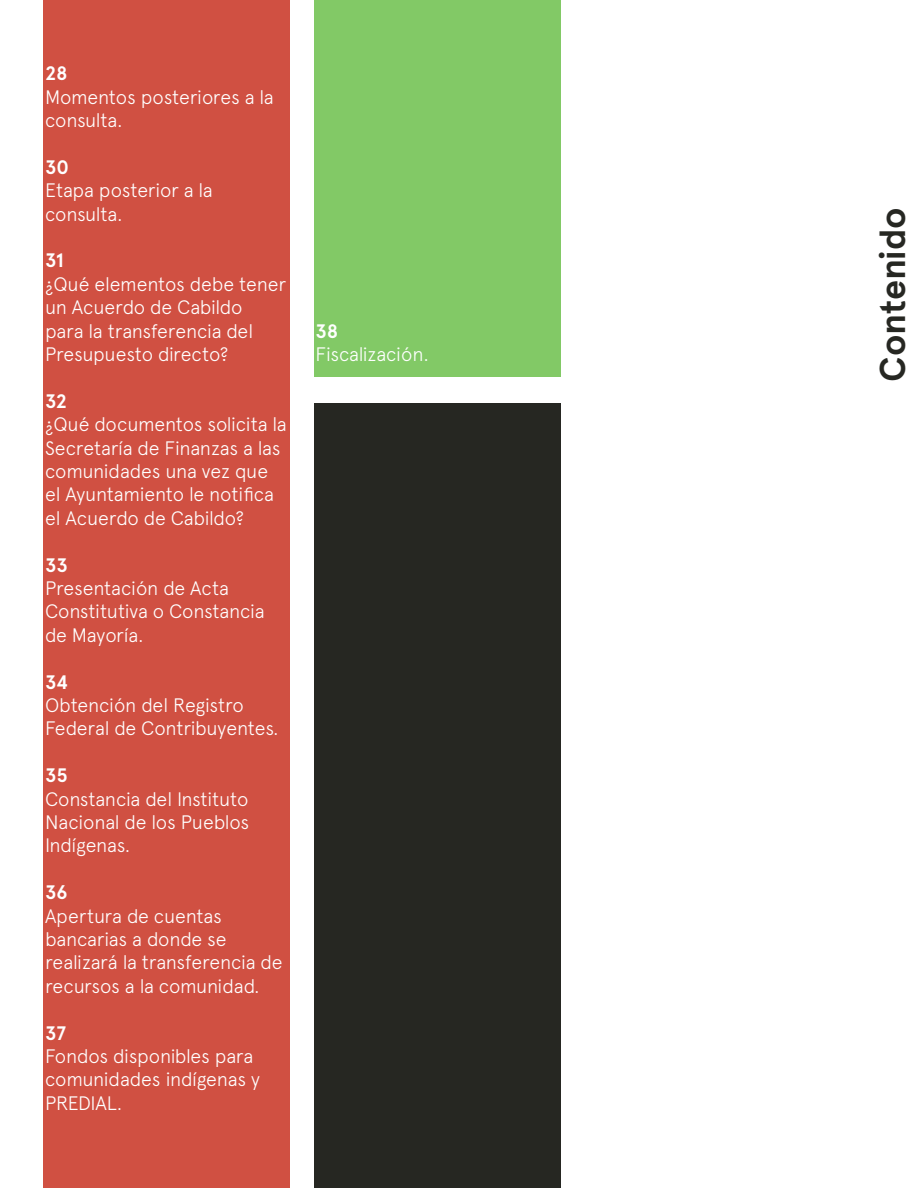
<style>
.page{position:relative;width:918px;height:1188px;background:#fff}
.page>*{position:absolute;margin:0;border:0;box-sizing:border-box;transform-origin:0 0}
.t1{font:700 36px "Apercu";letter-spacing:-.005em;color:#262722}
.t2{font:300 19.5px/23.4px "Apercu";letter-spacing:-.015em;color:#fff}
.t3{font:700 19.5px "Apercu";letter-spacing:-.01em;color:#fff}
</style>
<div class="page">
<div style="left:315px;top:404px;width:246px;height:784px;background:#262722"></div>
<div style="left:43px;top:0;width:247px;height:1188px;background:#d05042"></div>
<div style="left:315px;top:0;width:246px;height:376px;background:#82c966"></div>
<p class="t3" style="left:45px;top:62px;width:24px">28</p>
<p class="t2" style="left:45px;top:85px;width:230px">Momentos posteriores a la consulta.</p>
<p class="t3" style="left:45px;top:155px;width:25px">30</p>
<p class="t2" style="left:45px;top:178px;width:169px">Etapa posterior a la consulta.</p>
<p class="t3" style="left:45px;top:249px;width:20px">31</p>
<p class="t2" style="left:45px;top:272px;width:243px">¿Qué elementos debe tener un Acuerdo de Cabildo<br>para la transferencia del<br>Presupuesto directo?</p>
<p class="t3" style="left:45px;top:389px;width:24px">32</p>
<p class="t2" style="left:45px;top:412px;width:243px">¿Qué documentos solicita la<br>Secretaría de Finanzas a las comunidades una vez que el Ayuntamiento le notifica el Acuerdo de Cabildo?</p>
<p class="t3" style="left:45px;top:553px;width:24px">33</p>
<p class="t2" style="left:45px;top:576px;width:221px">Presentación de Acta<br>Constitutiva o Constancia de Mayoría.</p>
<p class="t3" style="left:45px;top:670px;width:25px">34</p>
<p class="t2" style="left:45px;top:693px;width:235px">Obtención del Registro<br>Federal de Contribuyentes.</p>
<p class="t3" style="left:45px;top:764px;width:24px">35</p>
<p class="t2" style="left:45px;top:787px;width:206px;text-align:justify">Constancia del Instituto Nacional de los Pueblos Indígenas.</p>
<p class="t3" style="left:45px;top:881px;width:24px">36</p>
<p class="t2" style="left:45px;top:904px;width:239px">Apertura de cuentas bancarias a donde se realizará la transferencia de recursos a la comunidad.</p>
<p class="t3" style="left:45px;top:1021px;width:23px">37</p>
<p class="t2" style="left:45px;top:1044px;width:216px">Fondos disponibles para comunidades indígenas y<br>PREDIAL.</p>
<p class="t3" style="left:316px;top:319px;width:24px">38</p>
<p class="t2" style="left:316px;top:343px;width:115px">Fiscalización.</p>
<h1 class="t1" style="left:871px;top:382px;width:176px;rotate:-90deg">Contenido</h1>
</div>
